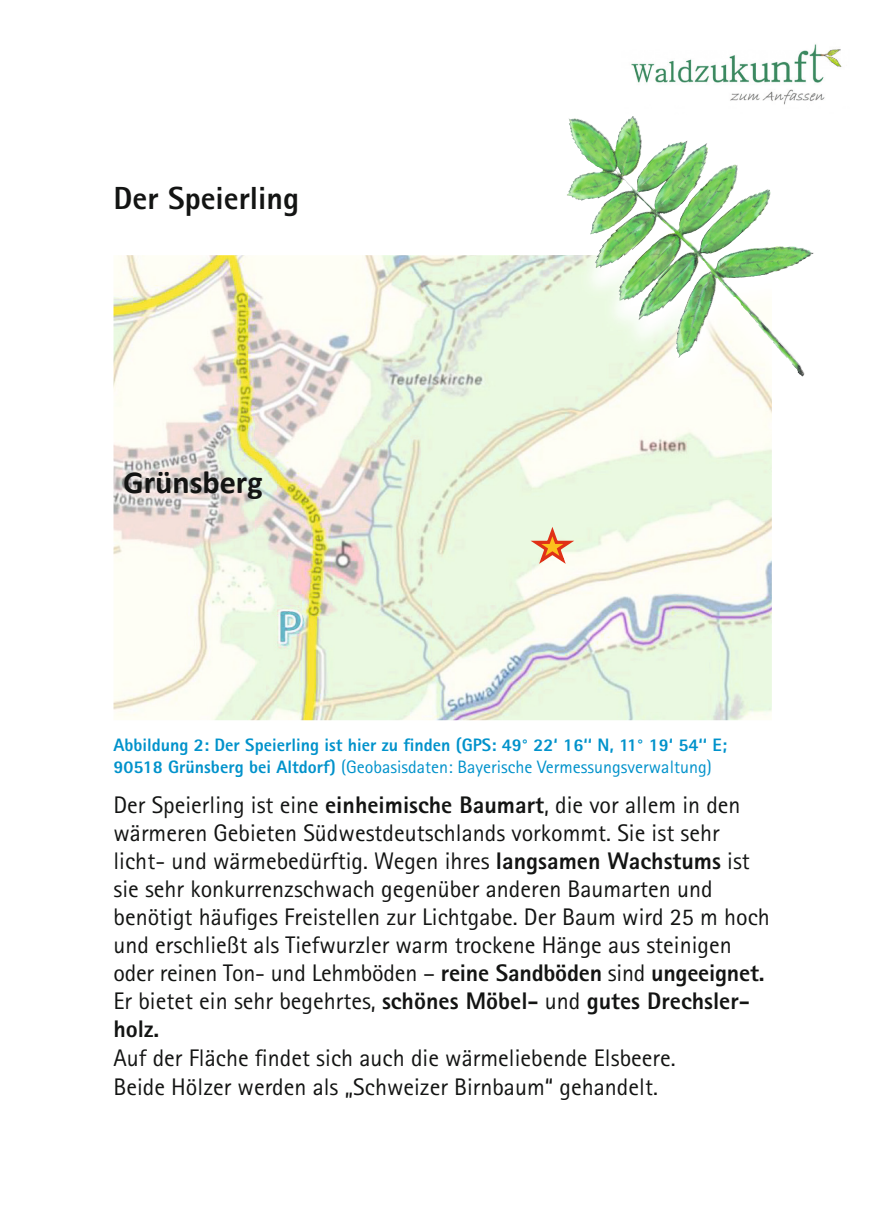
<style>
.page{position:relative;width:874px;height:1225px;background:#fff}
.page>*{position:absolute;margin:0;border:0;box-sizing:border-box;transform-origin:0 0}
.t1{font:700 32.2px "Calibri";color:#131413}
.t2{font:800 32px "Rotis Sans Serif";color:#131413}
.t3{font:24px/28px "Rotis Sans Serif";color:#131413}
.t4{font:800 18px/22px "Rotis Sans Serif";color:#0092cb}
.s1{font-weight:400}
.s2{font-weight:800}
</style>
<div class="page">
<img style="left:113px;top:255px;width:658px;height:465px">
<svg style="left:531px;top:522px;width:48px;height:46px"></svg>
<img style="left:567px;top:116px;width:247px;height:295px">
<img style="left:549px;top:255px;width:222px;height:156px">
<img style="left:568px;top:116px;width:65px;height:45px">
<img style="left:631px;top:44px;width:211px;height:61px">
<h2 class="t2" style="left:113px;top:178px;width:187px">Der Speierling</h2>
<h1 class="t1" style="left:123px;top:459px;width:141px">Grünsberg</h1>
<p class="t4" style="left:113px;top:734px;width:615px">Abbildung 2: Der Speierling ist hier zu finden (GPS: 49° 22‘ 16‘‘ N, 11° 19‘ 54‘‘ E;<br>90518 Grünsberg bei Altdorf) <span class="s1">(Geobasisdaten: Bayerische Vermessungsverwaltung)</span></p>
<p class="t3" style="left:113px;top:790px;width:657px">Der Speierling ist eine <span class="s2">einheimische Baumart</span>, die vor allem in den wärmeren Gebieten Südwestdeutschlands vorkommt. Sie ist sehr licht- und wärmebedürftig. Wegen ihres <span class="s2">langsamen Wachstums</span> ist sie sehr konkurrenzschwach gegenüber anderen Baumarten und benötigt häufiges Freistellen zur Lichtgabe. Der Baum wird 25 m hoch und erschließt als Tiefwurzler warm trockene Hänge aus steinigen oder reinen Ton- und Lehmböden – <span class="s2">reine Sandböden</span> sind <span class="s2">ungeeignet.<br></span>Er bietet ein sehr begehrtes, <span class="s2">schönes Möbel-</span> und <span class="s2">gutes Drechsler&shy;holz.</span></p>
<p class="t3" style="left:113px;top:1043px;width:563px;line-height:28.8px">Auf der Fläche findet sich auch die wärmeliebende Elsbeere.<br>Beide Hölzer werden als „Schweizer Birnbaum“ gehandelt.</p>
</div>
